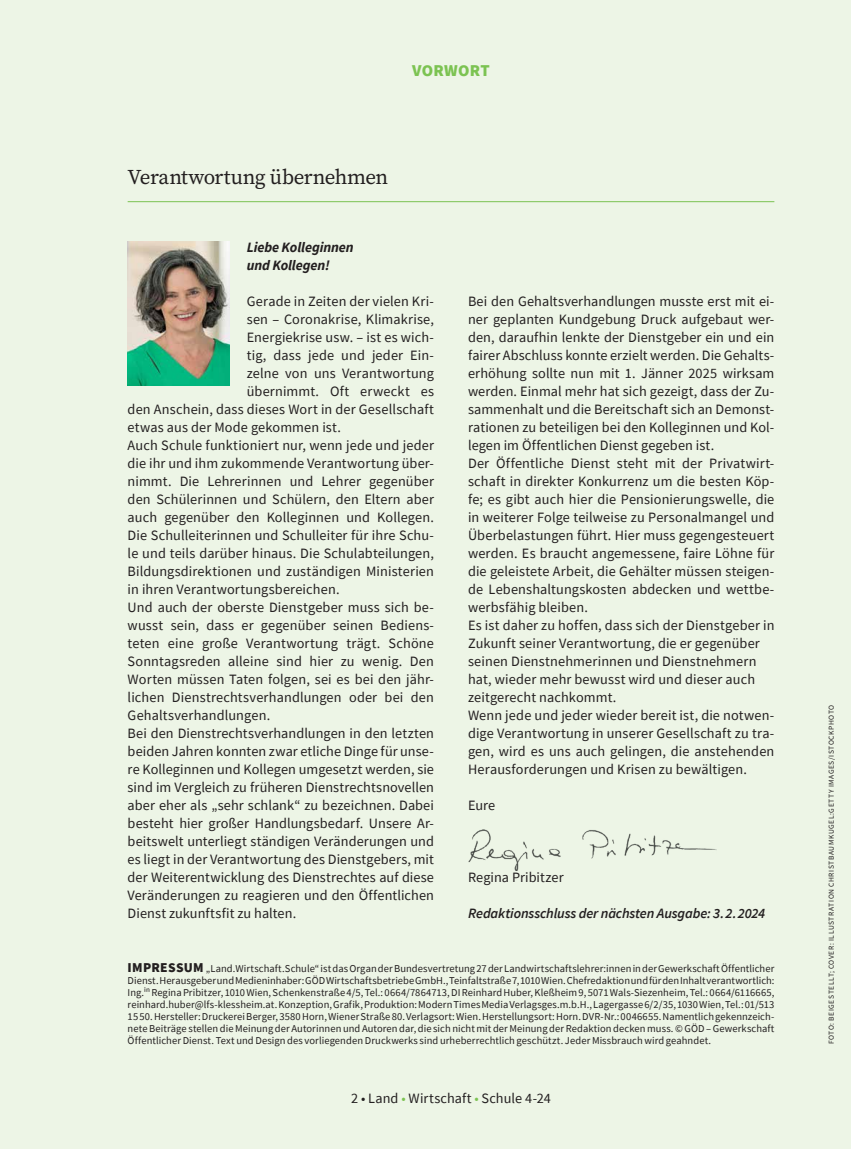
<style>
.page{position:relative;width:851px;height:1149px;background:#fff}
.page>*{position:absolute;margin:0;border:0;box-sizing:border-box;transform-origin:0 0}
.t1{font:21px "Source Serif Pro";letter-spacing:-.025em;color:#231f20}
.t2{font:900 16.5px "Source Sans Pro";letter-spacing:.02em;color:#7cc352}
.t3{font:14.25px/18px "Source Sans Pro";letter-spacing:.01em;color:#231f20}
.t4{font:italic 600 14.25px "Source Sans Pro";letter-spacing:-.01em;color:#231f20}
.t5{font:italic 700 14.25px/18px "Source Sans Pro";letter-spacing:-.005em;color:#231f20}
.t6{font:10.5px/12px "Source Sans Pro";letter-spacing:.005em;color:#231f20;text-align:justify}
.t7{font:7.5px "Source Sans Pro";letter-spacing:.07em;color:#231f20}
.s1{font-weight:900;font-size:13.5px}
.s2{color:#7cc352}
</style>
<div class="page">
<div style="left:0;top:0;width:850px;height:1148px;background:#edf5e6"></div>
<hr style="left:128px;top:201px;width:646px;height:1px;background:#7cc352">
<img style="left:468px;top:829px;width:248px;height:41px">
<img style="left:128px;top:242px;width:102px;height:144px">
<p class="t2" style="left:412px;top:59px;width:79px">VORWORT</p>
<h1 class="t1" style="left:128px;top:163px;width:262px">Verantwortung übernehmen</h1>
<p class="t5" style="left:247px;top:237px;width:108px">Liebe Kolleginnen und Kollegen!</p>
<p class="t3" style="left:247px;top:292px;width:189px">Gerade in Zeiten der vielen Kri-</p>
<p class="t3" style="left:247px;top:310px;width:189px">sen – Coronakrise, Klimakrise,</p>
<p class="t3" style="left:247px;top:328px;width:189px">Energiekrise usw. – ist es wich-</p>
<p class="t3" style="left:247px;top:346px;width:189px">tig, dass jede und jeder Ein-</p>
<p class="t3" style="left:247px;top:364px;width:189px">zelne von uns Verantwortung</p>
<p class="t3" style="left:247px;top:382px;width:189px">übernimmt. Oft erweckt es</p>
<p class="t3" style="left:128px;top:400px;width:308px">den Anschein, dass dieses Wort in der Gesellschaft</p>
<p class="t3" style="left:128px;top:418px;width:215px">etwas aus der Mode gekommen ist.</p>
<p class="t3" style="left:128px;top:436px;width:308px">Auch Schule funktioniert nur, wenn jede und jeder</p>
<p class="t3" style="left:128px;top:454px;width:308px">die ihr und ihm zukommende Verantwortung über-</p>
<p class="t3" style="left:128px;top:472px;width:308px">nimmt. Die Lehrerinnen und Lehrer gegenüber</p>
<p class="t3" style="left:128px;top:490px;width:308px">den Schülerinnen und Schülern, den Eltern aber</p>
<p class="t3" style="left:128px;top:508px;width:308px">auch gegenüber den Kolleginnen und Kollegen.</p>
<p class="t3" style="left:128px;top:526px;width:308px">Die Schulleiterinnen und Schulleiter für ihre Schu-</p>
<p class="t3" style="left:128px;top:544px;width:308px">le und teils darüber hinaus. Die Schulabteilungen,</p>
<p class="t3" style="left:128px;top:562px;width:308px">Bildungsdirektionen und zuständigen Ministerien</p>
<p class="t3" style="left:128px;top:580px;width:213px">in ihren Verantwortungsbereichen.</p>
<p class="t3" style="left:128px;top:598px;width:308px">Und auch der oberste Dienstgeber muss sich be-</p>
<p class="t3" style="left:128px;top:616px;width:308px">wusst sein, dass er gegenüber seinen Bediens-</p>
<p class="t3" style="left:128px;top:634px;width:308px">teten eine große Verantwortung trägt. Schöne</p>
<p class="t3" style="left:128px;top:652px;width:308px">Sonntagsreden alleine sind hier zu wenig. Den</p>
<p class="t3" style="left:128px;top:670px;width:308px">Worten müssen Taten folgen, sei es bei den jähr-</p>
<p class="t3" style="left:128px;top:688px;width:308px">lichen Dienstrechtsverhandlungen oder bei den</p>
<p class="t3" style="left:128px;top:706px;width:144px">Gehaltsverhandlungen.</p>
<p class="t3" style="left:128px;top:724px;width:308px">Bei den Dienstrechtsverhandlungen in den letzten</p>
<p class="t3" style="left:128px;top:742px;width:308px">beiden Jahren konnten zwar etliche Dinge für unse-</p>
<p class="t3" style="left:128px;top:760px;width:308px">re Kolleginnen und Kollegen umgesetzt werden, sie</p>
<p class="t3" style="left:128px;top:778px;width:308px">sind im Vergleich zu früheren Dienstrechtsnovellen</p>
<p class="t3" style="left:128px;top:796px;width:308px">aber eher als „sehr schlank“ zu bezeichnen. Dabei</p>
<p class="t3" style="left:128px;top:814px;width:308px">besteht hier großer Handlungsbedarf. Unsere Ar-</p>
<p class="t3" style="left:128px;top:832px;width:308px">beitswelt unterliegt ständigen Veränderungen und</p>
<p class="t3" style="left:128px;top:850px;width:308px">es liegt in der Verantwortung des Dienstgebers, mit</p>
<p class="t3" style="left:128px;top:868px;width:308px">der Weiterentwicklung des Dienstrechtes auf diese</p>
<p class="t3" style="left:128px;top:886px;width:308px">Veränderungen zu reagieren und den Öffentlichen</p>
<p class="t3" style="left:128px;top:904px;width:170px">Dienst zukunftsfit zu halten.</p>
<p class="t3" style="left:468px;top:292px;width:308px">Bei den Gehaltsverhandlungen musste erst mit ei&shy;ner geplanten Kundgebung Druck aufgebaut wer&shy;den, daraufhin lenkte der Dienstgeber ein und ein fairer Abschluss konnte erzielt werden. Die Gehalts&shy;erhöhung sollte nun mit 1. Jänner 2025 wirksam werden. Einmal mehr hat sich gezeigt, dass der Zu&shy;sammenhalt und die Bereitschaft sich an Demonst&shy;rationen zu beteiligen bei den Kolleginnen und Kol&shy;legen im Öffentlichen Dienst gegeben ist.<br>Der Öffentliche Dienst steht mit der Privatwirt&shy;schaft in direkter Konkurrenz um die besten Köp&shy;fe; es gibt auch hier die Pensionierungswelle, die in weiterer Folge teilweise zu Personalmangel und Überbelastungen führt. Hier muss gegengesteuert werden. Es braucht angemessene, faire Löhne für die geleistete Arbeit, die Gehälter müssen steigen&shy;de Lebenshaltungskosten abdecken und wettbe&shy;werbsfähig bleiben.<br>Es ist daher zu hoffen, dass sich der Dienstgeber in Zukunft seiner Verantwortung, die er gegenüber seinen Dienstnehmerinnen und Dienstnehmern hat, wieder mehr bewusst wird und dieser auch zeitgerecht nachkommt.<br>Wenn jede und jeder wieder bereit ist, die notwen&shy;dige Verantwortung in unserer Gesellschaft zu tra&shy;gen, wird es uns auch gelingen, die anstehenden Herausforderungen und Krisen zu bewältigen.</p>
<p class="t3" style="left:468px;top:796px;width:29px">Eure</p>
<p class="t3" style="left:468px;top:868px;width:97px">Regina Pribitzer</p>
<p class="t4" style="left:468px;top:903px;width:299px">Redaktionsschluss der nächsten Ausgabe: 3.2.2024</p>
<p class="t6" style="left:128px;top:962px;width:648px"><span class="s1">IMPRESSUM</span> „Land.Wirtschaft.Schule“ ist das Organ der Bundesvertretung 27 der Landwirtschaftslehrer:innen in der Gewerkschaft Öffentlicher Dienst. Herausgeber und Medieninhaber: GÖD Wirtschaftsbetriebe GmbH., Teinfaltstraße 7, 1010 Wien. Chefredaktion und für den Inhalt verantwortlich:<br>Ing.in Regina Pribitzer, 1010 Wien, Schenkenstraße 4/5, Tel.: 0664/7864713, DI Reinhard Huber, Kleßheim 9, 5071 Wals-Siezenheim, Tel.: 0664/6116665, reinhard.huber@lfs-klessheim.at. Konzeption, Grafik, Produktion: Modern Times Media Verlagsges.m.b.H., Lagergasse 6/2/35, 1030 Wien, Tel.: 01/513<br>15 50. Hersteller: Druckerei Berger, 3580 Horn, Wiener Straße 80. Verlagsort: Wien. Herstellungsort: Horn. DVR-Nr.: 0046655. Namentlich gekennzeich&shy;nete Beiträge stellen die Meinung der Autorinnen und Autoren dar, die sich nicht mit der Meinung der Redaktion decken muss. © GÖD – Gewerkschaft Öffentlicher Dienst. Text und Design des vorliegenden Druckwerks sind urheberrechtlich geschützt. Jeder Missbrauch wird geahndet.</p>
<p class="t3" style="left:351px;top:1088px;width:201px">2 • Land <span class="s2">•</span> Wirtschaft <span class="s2">•</span> Schule 4-24</p>
<p class="t7" style="left:826px;top:1044px;width:341px;rotate:-90deg">FOTO: BEIGESTELLT; COVER: ILLUSTRATION CHRISTBAUMKUGEL:GETTY IMAGES/ISTOCKPHOTO</p>
</div>
